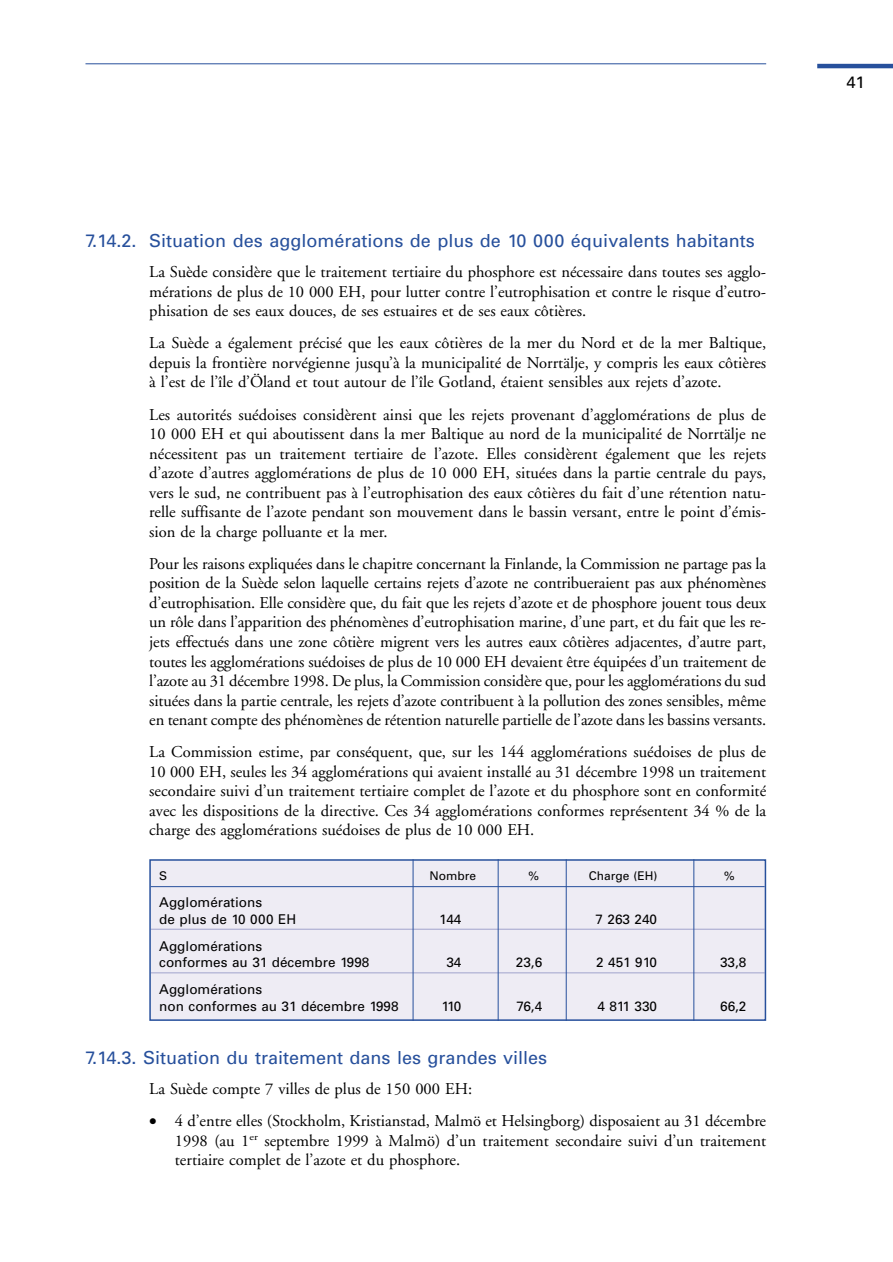
<style>
.page{position:relative;width:893px;height:1262px;background:#fff}
.page>*{position:absolute;margin:0;border:0;box-sizing:border-box;transform-origin:0 0}
.t1{font:18px "Univers";color:#27509c}
.t2{font:16.5px/19.5px "Adobe Garamond";color:#000;text-align:justify}
.t3{font:16.5px "Univers";color:#000}
.t4{font:13.5px/16.5px "Univers";color:#000}
.t5{font:12px "Univers";color:#000}
</style>
<div class="page">
<hr style="left:85px;top:63px;width:681px;height:1px;background:#27509c">
<hr style="left:817px;top:64px;width:75px;height:4px;background:#27509c">
<div style="left:150px;top:860px;width:615px;height:160px;background:#eeecf4"></div>
<hr style="left:151px;top:886px;width:613px;height:1px;background:#27509c">
<hr style="left:151px;top:928px;width:613px;height:1px;background:#a0a3cc">
<hr style="left:151px;top:972px;width:613px;height:1px;background:#a0a3cc">
<div style="left:149px;top:859px;width:617px;height:161px;border:2px solid #27509c"></div>
<hr style="left:693px;top:859px;width:1px;height:161px;background:#27509c">
<hr style="left:566px;top:859px;width:1px;height:161px;background:#27509c">
<hr style="left:498px;top:859px;width:1px;height:161px;background:#27509c">
<hr style="left:412px;top:859px;width:1px;height:161px;background:#27509c">
<p class="t1" style="left:85px;top:234px;width:671px">7.14.2. Situation des agglomérations de plus de 10 000 équivalents habitants</p>
<p class="t2" style="left:149px;top:264px;width:618px">La Suède considère que le traitement tertiaire du phosphore est nécessaire dans toutes ses agglo&shy;mérations de plus de 10 000 EH, pour lutter contre l’eutrophisation et contre le risque d’eutro&shy;phisation de ses eaux douces, de ses estuaires et de ses eaux côtières.</p>
<p class="t2" style="left:149px;top:335px;width:618px">La Suède a également précisé que les eaux côtières de la mer du Nord et de la mer Baltique, depuis la frontière norvégienne jusqu’à la municipalité de Norrtälje, y compris les eaux côtières à l’est de l’île d’Öland et tout autour de l’île Gotland, étaient sensibles aux rejets d’azote.</p>
<p class="t2" style="left:149px;top:406px;width:618px">Les autorités suédoises considèrent ainsi que les rejets provenant d’agglomérations de plus de 10 000 EH et qui aboutissent dans la mer Baltique au nord de la municipalité de Norrtälje ne nécessitent pas un traitement tertiaire de l’azote. Elles considèrent également que les rejets d’azote d’autres agglomérations de plus de 10 000 EH, situées dans la partie centrale du pays, vers le sud, ne contribuent pas à l’eutrophisation des eaux côtières du fait d’une rétention natu&shy;relle suffisante de l’azote pendant son mouvement dans le bassin versant, entre le point d’émis&shy;sion de la charge polluante et la mer.</p>
<p class="t2" style="left:149px;top:555px;width:618px">Pour les raisons expliquées dans le chapitre concernant la Finlande, la Commission ne partage pas la position de la Suède selon laquelle certains rejets d’azote ne contribueraient pas aux phénomènes d’eutrophisation. Elle considère que, du fait que les rejets d’azote et de phosphore jouent tous deux un rôle dans l’apparition des phénomènes d’eutrophisation marine, d’une part, et du fait que les re&shy;jets effectués dans une zone côtière migrent vers les autres eaux côtières adjacentes, d’autre part, toutes les agglomérations suédoises de plus de 10 000 EH devaient être équipées d’un traitement de l’azote au 31 décembre 1998. De plus, la Commission considère que, pour les agglomérations du sud situées dans la partie centrale, les rejets d’azote contribuent à la pollution des zones sensibles, même en tenant compte des phénomènes de rétention naturelle partielle de l’azote dans les bassins versants.</p>
<p class="t2" style="left:149px;top:744px;width:618px">La Commission estime, par conséquent, que, sur les 144 agglomérations suédoises de plus de 10 000 EH, seules les 34 agglomérations qui avaient installé au 31 décembre 1998 un traitement secondaire suivi d’un traitement tertiaire complet de l’azote et du phosphore sont en conformité avec les dispositions de la directive. Ces 34 agglomérations conformes représentent 34 % de la charge des agglomérations suédoises de plus de 10 000 EH.</p>
<p class="t5" style="left:159px;top:871px;width:10px">S</p>
<p class="t5" style="left:429px;top:871px;width:48px">Nombre</p>
<p class="t5" style="left:528px;top:871px;width:12px">%</p>
<p class="t5" style="left:588px;top:871px;width:70px">Charge (EH)</p>
<p class="t5" style="left:724px;top:871px;width:12px">%</p>
<p class="t4" style="left:159px;top:895px;width:138px">Agglomérations<br>de plus de 10 000 EH</p>
<p class="t4" style="left:439px;top:911px;width:24px">144</p>
<p class="t4" style="left:595px;top:911px;width:63px">7 263 240</p>
<p class="t4" style="left:159px;top:938px;width:211px">Agglomérations<br>conformes au 31 décembre 1998</p>
<p class="t4" style="left:446px;top:955px;width:17px">34</p>
<p class="t4" style="left:516px;top:955px;width:28px">23,6</p>
<p class="t4" style="left:596px;top:955px;width:62px">2 451 910</p>
<p class="t4" style="left:720px;top:955px;width:28px">33,8</p>
<p class="t4" style="left:159px;top:982px;width:241px">Agglomérations<br>non conformes au 31 décembre 1998</p>
<p class="t4" style="left:441px;top:999px;width:21px">110</p>
<p class="t4" style="left:516px;top:999px;width:27px">76,4</p>
<p class="t4" style="left:597px;top:999px;width:61px">4 811 330</p>
<p class="t4" style="left:720px;top:999px;width:28px">66,2</p>
<p class="t1" style="left:85px;top:1050px;width:463px">7.14.3. Situation du traitement dans les grandes villes</p>
<p class="t2" style="left:149px;top:1080px;width:324px">La Suède compte 7 villes de plus de 150 000 EH:</p>
<p class="t2" style="left:175px;top:1112px;width:593px;text-indent:-26px">• 4 d’entre elles (Stockholm, Kristianstad, Malmö et Helsingborg) disposaient au 31 décembre 1998 (au 1<sup>er</sup> septembre 1999 à Malmö) d’un traitement secondaire suivi d’un traitement tertiaire complet de l’azote et du phosphore.</p>
<p class="t3" style="left:846px;top:76px;width:20px">41</p>
</div>
